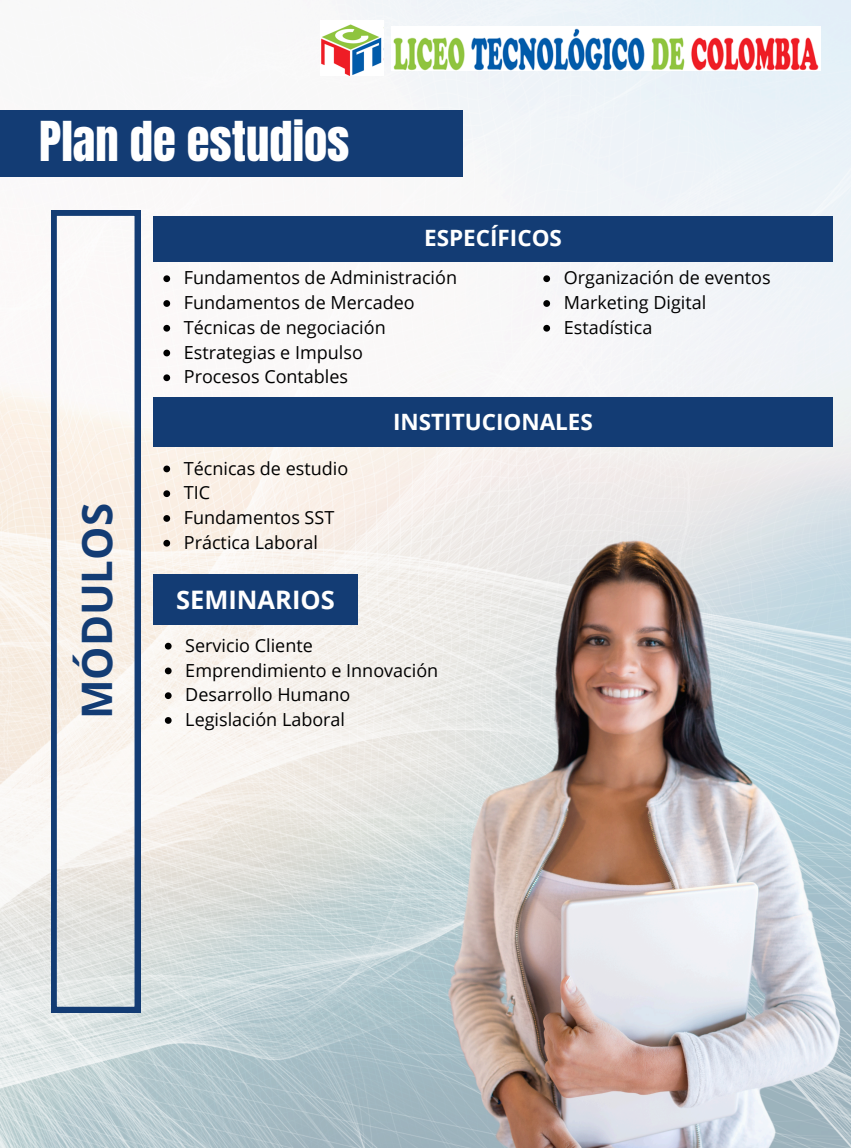
<style>
.page{position:relative;width:851px;height:1148px;background:#fff}
.page>*{position:absolute;margin:0;border:0;box-sizing:border-box;transform-origin:0 0}
.t1{font:46.8px "Anton";color:#fff}
.t2{font:700 42px "Open Sans";color:#133c74}
.t3{font:700 25.5px "Open Sans";color:#fff}
.t4{font:700 22.5px "Open Sans";color:#fff}
.t5{font:18px "Open Sans";color:#000}
</style>
<div class="page">
<img style="left:0;top:0;width:850px;height:1147px">
<div style="left:0;top:110px;width:462px;height:66px;background:#133c74"></div>
<div style="left:153px;top:216px;width:680px;height:46px;background:#133c74"></div>
<div style="left:153px;top:397px;width:680px;height:50px;background:#133c74"></div>
<svg style="left:51px;top:210px;width:89px;height:802px"></svg>
<img style="left:320px;top:21px;width:63px;height:55px">
<img style="left:391px;top:26px;width:429px;height:44px">
<div style="left:153px;top:574px;width:204px;height:50px;background:#133c74"></div>
<svg style="left:163px;top:275px;width:7px;height:7px"></svg>
<svg style="left:163px;top:300px;width:7px;height:7px"></svg>
<svg style="left:163px;top:325px;width:7px;height:6px"></svg>
<svg style="left:163px;top:349px;width:7px;height:7px"></svg>
<svg style="left:163px;top:374px;width:7px;height:7px"></svg>
<svg style="left:163px;top:465px;width:7px;height:7px"></svg>
<svg style="left:163px;top:490px;width:7px;height:7px"></svg>
<svg style="left:163px;top:515px;width:7px;height:7px"></svg>
<svg style="left:163px;top:540px;width:7px;height:6px"></svg>
<svg style="left:165px;top:643px;width:7px;height:6px"></svg>
<svg style="left:165px;top:667px;width:7px;height:7px"></svg>
<svg style="left:165px;top:692px;width:7px;height:7px"></svg>
<svg style="left:165px;top:717px;width:7px;height:7px"></svg>
<svg style="left:543px;top:275px;width:7px;height:7px"></svg>
<svg style="left:543px;top:300px;width:7px;height:7px"></svg>
<svg style="left:543px;top:325px;width:7px;height:6px"></svg>
<img style="left:438px;top:525px;width:412px;height:622px">
<h4 class="t1" style="left:39px;top:108px;width:312px">Plan de estudios</h4>
<p class="t4" style="left:424px;top:222px;width:139px">ESPECÍFICOS</p>
<p class="t5" style="left:184px;top:265px;width:275px">Fundamentos de Administración</p>
<p class="t5" style="left:184px;top:290px;width:232px">Fundamentos de Mercadeo</p>
<p class="t5" style="left:184px;top:315px;width:203px">Técnicas de negociación</p>
<p class="t5" style="left:184px;top:339px;width:180px">Estrategias e Impulso</p>
<p class="t5" style="left:184px;top:364px;width:166px">Procesos Contables</p>
<h3 class="t5" style="left:563px;top:265px;width:208px">Organización de eventos</h3>
<p class="t5" style="left:563px;top:290px;width:144px">Marketing Digital</p>
<p class="t5" style="left:563px;top:315px;width:90px">Estadística</p>
<h1 class="t2" style="left:67px;top:719px;width:218px;rotate:-90deg">MÓDULOS</h1>
<p class="t5" style="left:184px;top:455px;width:166px">Técnicas de estudio</p>
<p class="t5" style="left:184px;top:480px;width:28px">TIC</p>
<p class="t5" style="left:184px;top:505px;width:152px">Fundamentos SST</p>
<h4 class="t5" style="left:184px;top:529px;width:136px">Práctica Laboral</h4>
<h2 class="t3" style="left:176px;top:582px;width:160px">SEMINARIOS</h2>
<p class="t4" style="left:393px;top:406px;width:201px">INSTITUCIONALES</p>
<p class="t5" style="left:185px;top:632px;width:129px">Servicio Cliente</p>
<p class="t5" style="left:185px;top:657px;width:254px">Emprendimiento e Innovación</p>
<p class="t5" style="left:185px;top:682px;width:166px">Desarrollo Humano</p>
<p class="t5" style="left:185px;top:707px;width:161px">Legislación Laboral</p>
</div>
